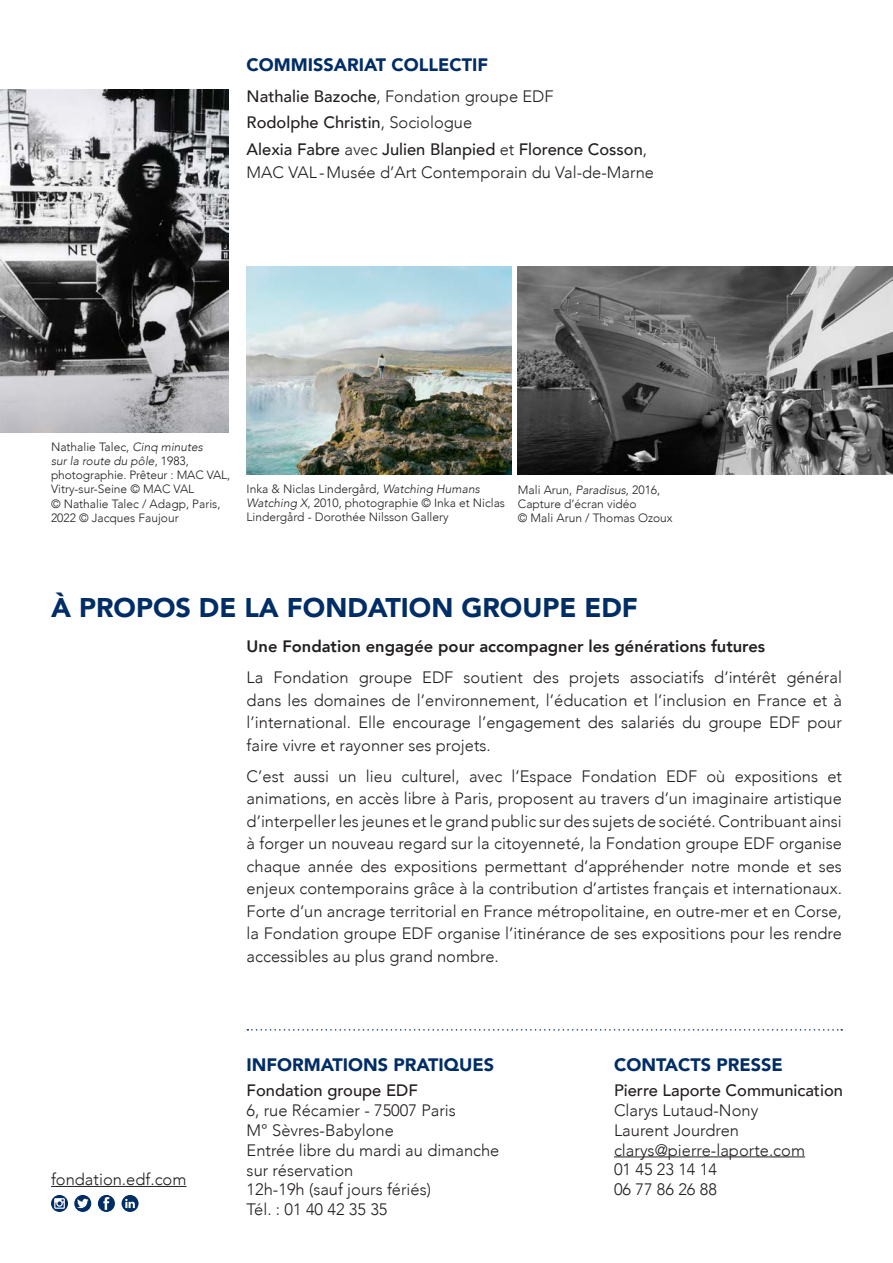
<style>
.page{position:relative;width:893px;height:1263px;background:#fff}
.page>*{position:absolute;margin:0;border:0;box-sizing:border-box;transform-origin:0 0}
.t1{font:900 27px "Avenir";color:#002d66}
.t2{font:900 18px "Avenir";color:#002d66}
.t3{font:300 16.5px/22.5px "Avenir";color:#231f20;text-align:justify}
.t4{font:500 16.5px/26.7px "Avenir";color:#231f20}
.t5{font:800 16.5px "Avenir";color:#231f20}
.t6{font:300 12px/14.2px "Avenir";color:#231f20}
.s1{font-weight:300}
</style>
<div class="page">
<hr style="left:614px;top:1156px;width:191px;height:1px;background:#231f20">
<svg style="left:247px;top:1029px;width:595px;height:1px"></svg>
<img style="left:0;top:90px;width:229px;height:343px">
<img style="left:247px;top:267px;width:264px;height:207px">
<hr style="left:51px;top:1186px;width:136px;height:1px;background:#231f20">
<div style="left:51px;top:1195px;width:17px;height:17px;background:#002d66;border-radius:50%"></div>
<svg style="left:54px;top:1198px;width:11px;height:11px"></svg>
<svg style="left:74px;top:1195px;width:17px;height:17px"></svg>
<svg style="left:77px;top:1199px;width:12px;height:9px"></svg>
<div style="left:98px;top:1195px;width:17px;height:17px;background:#002d66;border-radius:50%"></div>
<svg style="left:103px;top:1197px;width:6px;height:13px"></svg>
<svg style="left:122px;top:1195px;width:17px;height:17px"></svg>
<svg style="left:125px;top:1199px;width:10px;height:9px"></svg>
<img style="left:518px;top:267px;width:375px;height:207px">
<p class="t2" style="left:247px;top:49px;width:243px">COMMISSARIAT COLLECTIF</p>
<p class="t4" style="left:247px;top:82px;width:402px">Nathalie Bazoche<span class="s1">, Fondation groupe EDF<br></span>Rodolphe Christin<span class="s1">, Sociologue<br></span>Alexia Fabre <span class="s1">avec</span> Julien Blanpied <span class="s1">et</span> Florence Cosson<span class="s1">,</span></p>
<p class="t3" style="left:247px;top:161px;width:409px">MAC VAL - Musée d’Art Contemporain du Val-de-Marne</p>
<p class="t6" style="left:51px;top:439px;width:181px">Nathalie Talec, Cinq minutes<br>sur la route du pôle, 1 98 3 , photographie. Prêteur : MAC VAL,<br>Vitry-sur-Seine © MAC VAL<br>© Nathalie Talec / Adagp, Paris,<br>2022 © Jacques Faujour</p>
<p class="t6" style="left:247px;top:481px;width:260px">Inka &amp; Niclas Lindergård, Watching Humans<br>Watching X, 2010, photographie © Inka et Niclas<br>Lindergård - Dorothée Nilsson Gallery</p>
<p class="t6" style="left:518px;top:482px;width:156px">Mali Arun, Paradisus, 2016,<br>Capture d’écran vidéo<br>© Mali Arun / Thomas Ozoux</p>
<h1 class="t1" style="left:51px;top:584px;width:588px">À PROPOS DE LA FONDATION GROUPE EDF</h1>
<p class="t5" style="left:247px;top:634px;width:520px">Une Fondation engagée pour accompagner les générations futures</p>
<p class="t3" style="left:247px;top:666px;width:597px">La Fondation groupe EDF soutient des projets associatifs d’intérêt général dans les domaines de l’environnement, l’éducation et l’inclusion en France et à l’international. Elle encourage l’engagement des salariés du groupe EDF pour faire vivre et rayonner ses projets.</p>
<p class="t3" style="left:247px;top:765px;width:597px">C’est aussi un lieu culturel, avec l’Espace Fondation EDF où expositions et animations, en accès libre à Paris, proposent au travers d’un imaginaire artistique d’interpeller les jeunes et le grand public sur des sujets de société. Contribuant ainsi à forger un nouveau regard sur la citoyenneté, la Fondation groupe EDF organise chaque année des expositions permettant d’appréhender notre monde et ses enjeux contemporains grâce à la contribution d’artistes français et internationaux.<br>Forte d’un ancrage territorial en France métropolitaine, en outre-mer et en Corse, la Fondation groupe EDF organise l’itinérance de ses expositions pour les rendre accessibles au plus grand nombre.</p>
<p class="t3" style="left:51px;top:1168px;width:137px">fondation.edf.com</p>
<p class="t2" style="left:247px;top:1049px;width:249px">INFORMATIONS PRATIQUES</p>
<p class="t4" style="left:247px;top:1076px;width:173px">Fondation groupe EDF</p>
<p class="t3" style="left:247px;top:1100px;width:254px;line-height:19.8px;text-align:left">6, rue Récamier - 75007 Paris<br>M° Sèvres-Babylone<br>Entrée libre du mardi au dimanche sur réservation<br>12h-19h (sauf jours fériés)<br>Tél. : 01 40 42 35 35</p>
<p class="t2" style="left:614px;top:1049px;width:170px">CONTACTS PRESSE</p>
<p class="t4" style="left:614px;top:1076px;width:230px">Pierre Laporte Communication</p>
<p class="t3" style="left:614px;top:1100px;width:193px;line-height:19.8px;text-align:left">Clarys Lutaud-Nony<br>Laurent Jourdren clarys@pierre-laporte.com<br>01 45 23 14 14<br>06 77 86 26 88</p>
</div>
